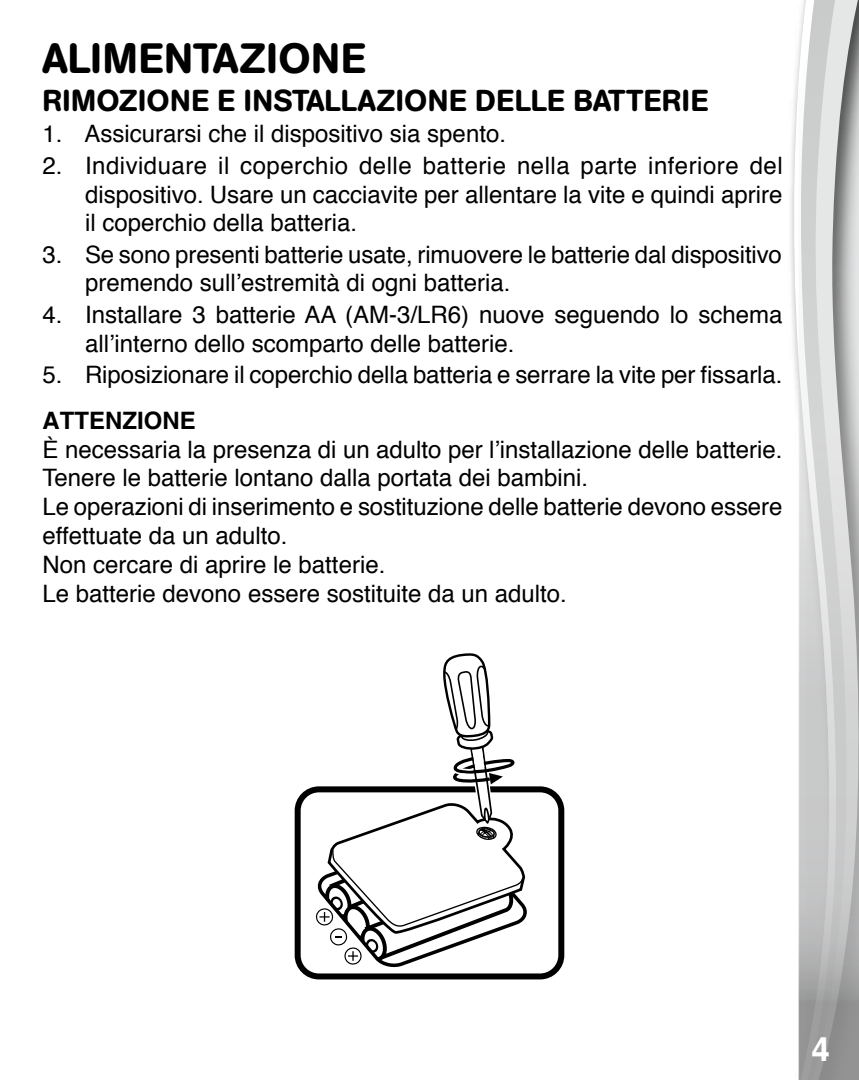
<style>
.page{position:relative;width:859px;height:1080px;background:#fff}
.page>*{position:absolute;margin:0;border:0;box-sizing:border-box;transform-origin:0 0}
.t1{font:500 42px "AG Book Rounded";letter-spacing:.02em;color:#000}
.t2{font:700 33px "Helvetica";color:#fff}
.t3{font:500 30px "AG Book Rounded";letter-spacing:.02em;color:#000}
.t4{font:24px/28.8px "Helvetica";color:#000}
.t5{font:700 24px "Helvetica";color:#000}
.s1{font-style:inherit}
</style>
<div class="page">
<svg style="left:793px;top:46px;width:6px;height:1034px"></svg>
<svg style="left:799px;top:0;width:60px;height:1080px;background:#c6c7c7"></svg>
<div style="left:295px;top:786px;width:269px;height:193px;border:6px solid #000;border-radius:21px"></div>
<svg style="left:314px;top:653px;width:221px;height:314px"></svg>
<div style="left:330px;top:896px;width:13px;height:15px;border:2px solid #000;border-radius:5px"></div>
<div style="left:366px;top:938px;width:13px;height:15px;border:2px solid #000;border-radius:5px"></div>
<h1 class="t1" style="left:43px;top:33px;width:324px">ALIMENTAZIONE</h1>
<p class="t3" style="left:43px;top:83px;width:667px">RIMOZIONE E INSTALLAZIONE DELLE BATTERIE</p>
<p class="t4" style="left:43px;top:121px;width:465px">1. Assicurarsi che il dispositivo sia spento.</p>
<p class="t4" style="left:85px;top:152px;width:699px;text-align:justify;text-indent:-43px">2. Individuare il coperchio delle batterie nella parte inferiore del dispositivo. Usare un cacciavite per allentare la vite e quindi aprire il coperchio della batteria.</p>
<p class="t4" style="left:85px;top:241px;width:698px;text-indent:-43px">3. Se sono presenti batterie usate, rimuovere le batterie dal dispositivo premendo sull’estremità di ogni batteria.</p>
<p class="t4" style="left:85px;top:301px;width:699px;text-indent:-43px">4. Installare 3 batterie AA (AM-3/LR6) nuove seguendo lo schema all’interno dello scomparto delle batterie.</p>
<p class="t4" style="left:43px;top:362px;width:741px">5. Riposizionare il coperchio della batteria e serrare la vite per fissarla.</p>
<p class="t5" style="left:43px;top:406px;width:155px">ATTENZIONE</p>
<p class="t4" style="left:43px;top:436px;width:741px">È necessaria la presenza di un adulto per l’installazione delle batterie.<br>Tenere le batterie lontano dalla portata dei bambini.<br>Le operazioni di inserimento e sostituzione delle batterie devono essere effettuate da un adulto.<br>Non cercare di aprire le batterie.<br>Le batterie devono essere sostituite da un adulto.</p>
<h2 class="t2" style="left:811px;top:1022px;width:34px">4 <sup>4</sup><span class="s1">4</span></h2>
</div>
